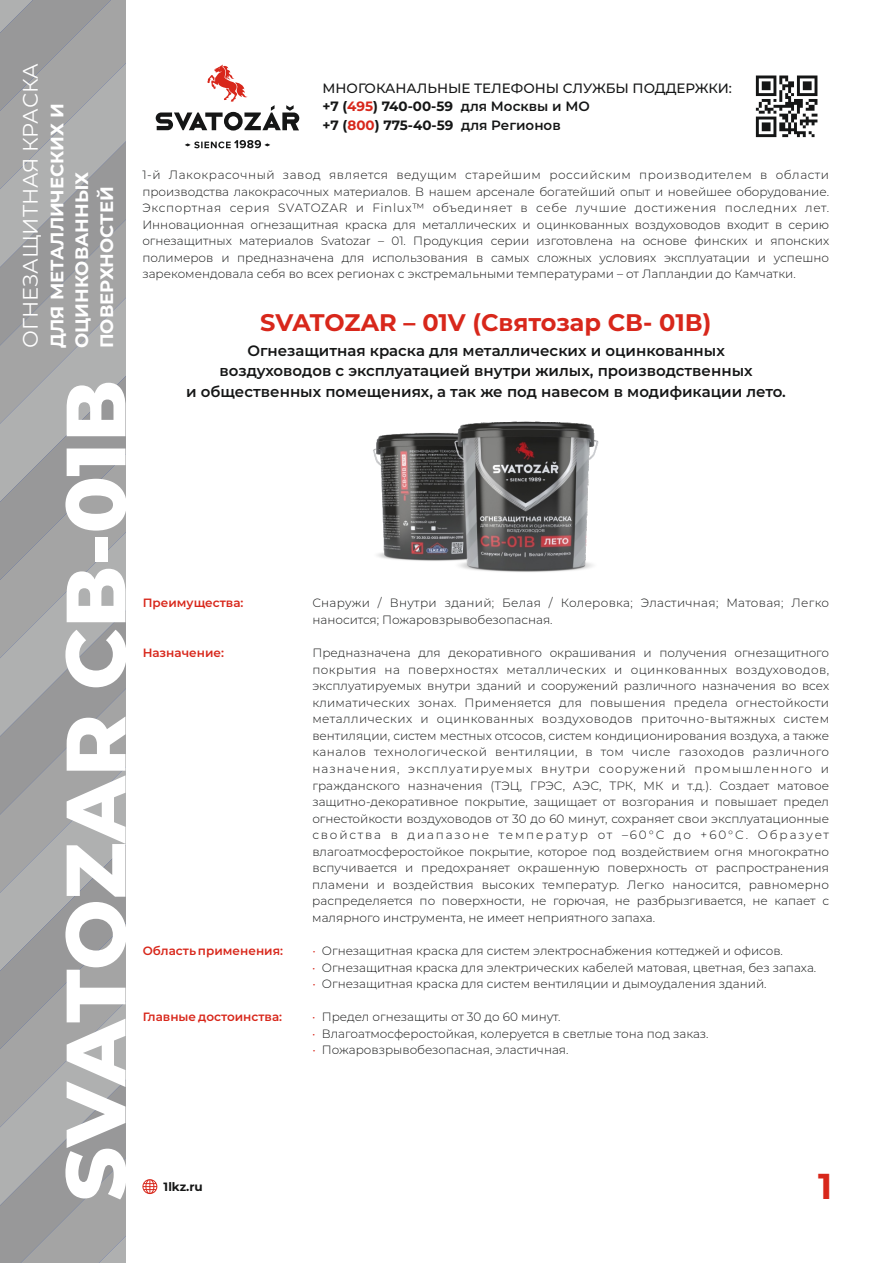
<style>
.page{position:relative;width:893px;height:1263px;background:#fff}
.page>*{position:absolute;margin:0;border:0;box-sizing:border-box;transform-origin:0 0}
.t1{font:800 84px "Montserrat";color:#fff}
.t2{font:700 36px "Montserrat";color:#d8271b}
.t3{font:700 24px "Montserrat";color:#d8271b}
.t4{font:21px "Montserrat";color:#fff}
.t5{font:700 18px/24.8px "Montserrat";color:#fff}
.t6{font:600 15px/20.7px "Montserrat";color:#151616;text-align:center}
.t7{font:500 13.5px/18.6px "Montserrat";color:#151616}
.t8{font:300 12px/16.5px "Montserrat";color:#151616;text-align:justify}
.t9{font:600 12px "Montserrat";color:#d8271b}
.t10{font:700 12px "Montserrat";color:#151616}
.s1{font-weight:700}
.s2{font-weight:700;color:#d8271b}
.s3{font-weight:600}
.s4{color:#d8271b}
</style>
<div class="page">
<svg style="left:756px;top:76px;width:61px;height:61px"></svg>
<svg style="left:142px;top:1179px;width:15px;height:15px"></svg>
<svg style="left:0;top:5px;width:125px;height:39px;fill:#989899"></svg>
<svg style="left:0;top:44px;width:125px;height:39px;fill:#a4a4a4"></svg>
<svg style="left:0;top:83px;width:125px;height:39px;fill:#a4a4a4"></svg>
<svg style="left:0;top:122px;width:125px;height:39px;fill:#afb0b0"></svg>
<svg style="left:0;top:161px;width:125px;height:39px;fill:#afb0b0"></svg>
<svg style="left:0;top:200px;width:125px;height:39px;fill:#989899"></svg>
<svg style="left:0;top:239px;width:125px;height:39px;fill:#989899"></svg>
<svg style="left:0;top:278px;width:125px;height:39px;fill:#a4a4a4"></svg>
<svg style="left:0;top:317px;width:125px;height:39px;fill:#a4a4a4"></svg>
<svg style="left:0;top:356px;width:125px;height:40px;fill:#afb0b0"></svg>
<svg style="left:0;top:396px;width:125px;height:39px;fill:#afb0b0"></svg>
<svg style="left:0;top:435px;width:125px;height:39px;fill:#989899"></svg>
<svg style="left:0;top:474px;width:125px;height:39px;fill:#989899"></svg>
<svg style="left:0;top:513px;width:125px;height:39px;fill:#a4a4a4"></svg>
<svg style="left:0;top:552px;width:125px;height:39px;fill:#a4a4a4"></svg>
<svg style="left:0;top:591px;width:125px;height:672px"></svg>
<svg style="left:16px;top:630px;width:109px;height:633px"></svg>
<svg style="left:55px;top:669px;width:70px;height:594px"></svg>
<svg style="left:156px;top:64px;width:143px;height:67px"></svg>
<svg style="left:185px;top:140px;width:85px;height:8px"></svg>
<img style="left:373px;top:421px;width:226px;height:151px">
<h3 class="t4" style="left:17px;top:348px;width:286px;rotate:-90deg">ОГНЕЗАЩИТНАЯ КРАСКА</h3>
<h3 class="t5" style="left:45px;top:348px;width:246px;rotate:-90deg">ДЛЯ МЕТАЛЛИЧЕСКИХ И<br>ОЦИНКОВАННЫХ<br>ПОВЕРХНОСТЕЙ</h3>
<h1 class="t1" style="left:44px;top:1201px;width:823px;rotate:-90deg">SVATOZAR СВ-01В</h1>
<p class="t7" style="left:322px;top:78px;width:411px">МНОГОКАНАЛЬНЫЕ ТЕЛЕФОНЫ СЛУЖБЫ ПОДДЕРЖКИ: <span class="s1">+7 (</span><span class="s2">495</span><span class="s1">) 740-00-59</span> <span class="s3">для Москвы и МО<br></span><span class="s1">+7 (</span><span class="s2">800</span><span class="s1">) 775-40-59</span> <span class="s3">для Регионов</span></p>
<p class="t8" style="left:142px;top:167px;width:688px">1-й Лакокрасочный завод является ведущим старейшим российским производителем в области производства лакокрасочных материалов. В нашем арсенале богатейший опыт и новейшее оборудование.<br>Экспортная серия SVATOZAR и Finlux™ объединяет в себе лучшие достижения последних лет.<br>Инновационная огнезащитная краска для металлических и оцинкованных воздуховодов входит в серию огнезащитных материалов Svatozar – 01. Продукция серии изготовлена на основе финских и японских полимеров и предназначена для использования в самых сложных условиях эксплуатации и успешно зарекомендовала себя во всех регионах с экстремальными температурами – от Лапландии до Камчатки.</p>
<h3 class="t3" style="left:260px;top:308px;width:453px">SVATOZAR – 01V (Святозар СВ- 01В)</h3>
<p class="t6" style="left:186px;top:340px;width:601px">Огнезащитная краска для металлических и оцинкованных<br>воздуховодов с эксплуатацией внутри жилых, производственных<br>и общественных помещениях, а так же под навесом в модификации лето.</p>
<p class="t9" style="left:143px;top:596px;width:102px">Преимущества:</p>
<p class="t9" style="left:143px;top:645px;width:83px">Назначение:</p>
<p class="t9" style="left:143px;top:943px;width:142px">Область применения:</p>
<p class="t9" style="left:143px;top:1009px;width:141px">Главные достоинства:</p>
<p class="t8" style="left:312px;top:595px;width:518px">Снаружи / Внутри зданий; Белая / Колеровка; Эластичная; Матовая; Легко наносится; Пожаровзрывобезопасная.</p>
<p class="t8" style="left:312px;top:644px;width:518px">Предназначена для декоративного окрашивания и получения огнезащитного покрытия на поверхностях металлических и оцинкованных воздуховодов, эксплуатируемых внутри зданий и сооружений различного назначения во всех климатических зонах. Применяется для повышения предела огнестойкости металлических и оцинкованных воздуховодов приточно-вытяжных систем вентиляции, систем местных отсосов, систем кондиционирования воздуха, а также каналов технологической вентиляции, в том числе газоходов различного назначения, эксплуатируемых внутри сооружений промышленного и гражданского назначения (ТЭЦ, ГРЭС, АЭС, ТРК, МК и т.д.). Создает матовое защитно-декоративное покрытие, защищает от возгорания и повышает предел огнестойкости воздуховодов от 30 до 60 минут, сохраняет свои эксплуатационные свойства в диапазоне температур от –60°С до +60°С. Образует влагоатмосферостойкое покрытие, которое под воздействием огня многократно вспучивается и предохраняет окрашенную поверхность от распространения пламени и воздействия высоких температур. Легко наносится, равномерно распределяется по поверхности, не горючая, не разбрызгивается, не капает с малярного инструмента, не имеет неприятного запаха.</p>
<p class="t8" style="left:312px;top:959px;width:505px"><span class="s4">•</span> Огнезащитная краска для электрических кабелей матовая, цветная, без запаха.</p>
<p class="t8" style="left:312px;top:1009px;width:250px"><span class="s4">•</span> Предел огнезащиты от 30 до 60 минут.</p>
<p class="t8" style="left:312px;top:1025px;width:398px"><span class="s4">•</span> Влагоатмосферостойкая, колеруется в светлые тона под заказ.</p>
<p class="t8" style="left:312px;top:942px;width:472px"><span class="s4">•</span> Огнезащитная краска для систем электроснабжения коттеджей и офисов.</p>
<p class="t8" style="left:312px;top:975px;width:456px"><span class="s4">•</span> Огнезащитная краска для систем вентиляции и дымоудаления зданий.</p>
<p class="t8" style="left:312px;top:1042px;width:258px"><span class="s4">•</span> Пожаровзрывобезопасная, эластичная.</p>
<p class="t10" style="left:164px;top:1179px;width:41px">1lkz.ru</p>
<h2 class="t2" style="left:818px;top:1164px;width:16px">1</h2>
</div>
